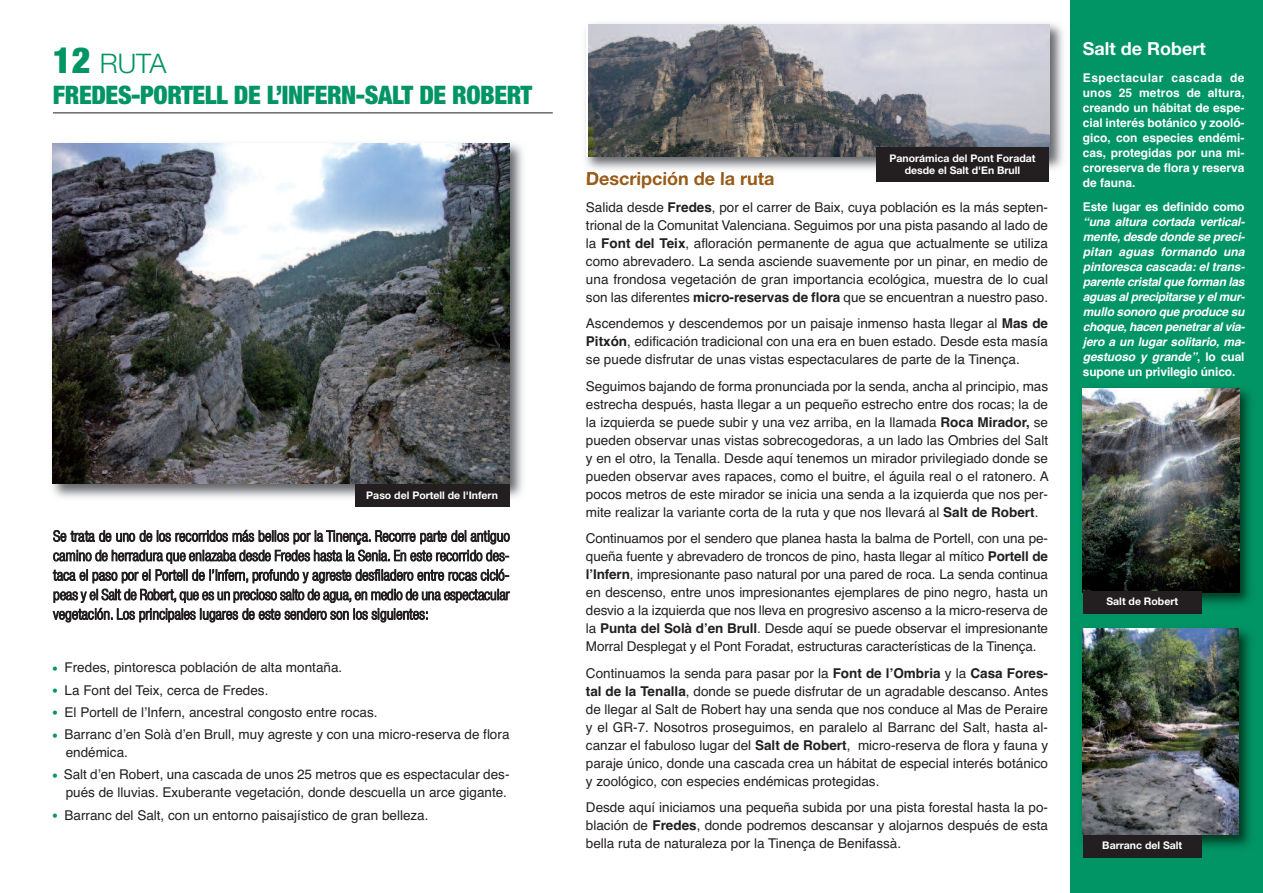
<style>
.page{position:relative;width:1263px;height:893px;background:#fff}
.page>*{position:absolute;margin:0;border:0;box-sizing:border-box;transform-origin:0 0}
.t1{font:300 27px "Helvetica Neue";color:#019464}
.t2{font:900 condensed 25.5px "Helvetica Neue";letter-spacing:-.015em;color:#019464}
.t3{font:700 18px "Helvetica Neue";color:#995b19}
.t4{font:700 18px "Helvetica Neue";color:#fff}
.t5{font:300 condensed 15px/19.5px "Helvetica Neue";color:#231f20;text-align:justify}
.t6{font:13.5px/18px "Helvetica";color:#231f20;text-align:justify}
.t7{font:italic 700 12px/15px "Helvetica";color:#fff}
.t8{font:700 12px/15px "Helvetica";color:#fff;text-align:justify}
.t9{font:700 10.5px/12.1px "Helvetica Neue";color:#fff;text-align:center}
.s1{font-weight:900;font-stretch:condensed;font-size:36px}
.s2{font-family:"Calibri"}
.s3{font-weight:700}
.s4{font-style:normal}
</style>
<div class="page">
<div style="left:1070px;top:0;width:193px;height:893px;background:#019464"></div>
<img style="left:52px;top:143px;width:471px;height:359px">
<img style="left:53px;top:143px;width:456px;height:340px">
<div style="left:355px;top:485px;width:154px;height:22px;background:#231f20"></div>
<hr style="left:53px;top:113px;width:500px;height:1px;background:#231f20">
<img style="left:585px;top:23px;width:478px;height:153px">
<img style="left:587px;top:172px;width:160px;height:4px">
<img style="left:588px;top:24px;width:461px;height:132px">
<img style="left:1082px;top:388px;width:169px;height:216px">
<img style="left:1083px;top:388px;width:156px;height:204px">
<img style="left:1082px;top:628px;width:169px;height:219px">
<img style="left:1083px;top:629px;width:156px;height:206px">
<div style="left:1083px;top:591px;width:119px;height:22px;background:#231f20"></div>
<div style="left:1083px;top:836px;width:119px;height:22px;background:#231f20"></div>
<div style="left:876px;top:148px;width:173px;height:34px;background:#231f20"></div>
<h1 class="t1" style="left:53px;top:46px;width:115px"><span class="s1">12</span> RUTA</h1>
<h2 class="t2" style="left:53px;top:79px;width:481px">FREDES-PORTELL DE L’INFERN-SALT DE ROBERT</h2>
<p class="t9" style="left:366px;top:490px;width:133px">Paso del Portell de l'Infern</p>
<p class="t5" style="left:53px;top:528px;width:458px">Se trata de uno de los recorridos más bellos por la Tinença. Recorre parte del antiguo camino de herradura que enlazaba desde Fredes hasta la Senia. En este recorrido des&shy;taca el paso por el Portell de l’Infern, profundo y agreste desfiladero entre rocas cicló&shy;peas y el Salt de Robert, que es un precioso salto de agua, en medio de una espectacular vegetación. Los principales lugares de este sendero son los siguientes:</p>
<p class="t6" style="left:53px;top:659px;width:291px"><sup>●</sup> Fredes, pintoresca población de alta montaña.</p>
<p class="t6" style="left:53px;top:681px;width:217px"><sup>●</sup> La Font del Teix, cerca de Fredes.</p>
<p class="t6" style="left:53px;top:703px;width:326px"><sup>●</sup> El Portell de l’Infern, ancestral congosto entre rocas.</p>
<p class="t6" style="left:66px;top:725px;width:445px;text-indent:-13px"><sup>●</sup> Barranc d’en Solà d’en Brull, muy agreste y con una micro-reserva de flora endémica.</p>
<p class="t6" style="left:53px;top:766px;width:458px;text-align:right"><sup>●</sup> Salt d’en Robert, una cascada de unos 25 metros que es espectacular des&shy;pués de lluvias. Exuberante vegetación, donde descuella un arce gigante.</p>
<p class="t6" style="left:53px;top:806px;width:377px"><sup>●</sup> Barranc del Salt, con un entorno paisajístico de gran belleza.</p>
<p class="t9" style="left:889px;top:153px;width:148px">Panora<span class="s2">́</span>mica del Pont Foradat desde el Salt d'En Brull</p>
<h3 class="t3" style="left:586px;top:172px;width:190px">Descripción de la ruta</h3>
<p class="t6" style="left:586px;top:198px;width:464px">Salida desde <span class="s3">Fredes</span>, por el carrer de Baix, cuya población es la más septen&shy;trional de la Comunitat Valenciana. Seguimos por una pista pasando al lado de la <span class="s3">Font del Teix</span>, afloración permanente de agua que actualmente se utiliza como abrevadero. La senda asciende suavemente por un pinar, en medio de una frondosa vegetación de gran importancia ecológica, muestra de lo cual son las diferentes <span class="s3">micro-reservas de flora</span> que se encuentran a nuestro paso.</p>
<p class="t6" style="left:586px;top:315px;width:464px">Ascendemos y descendemos por un paisaje inmenso hasta llegar al <span class="s3">Mas de Pitxón</span>, edificación tradicional con una era en buen estado. Desde esta masía se puede disfrutar de unas vistas espectaculares de parte de la Tinença.</p>
<p class="t6" style="left:586px;top:377px;width:464px">Seguimos bajando de forma pronunciada por la senda, ancha al principio, mas estrecha después, hasta llegar a un pequeño estrecho entre dos rocas; la de la izquierda se puede subir y una vez arriba, en la llamada <span class="s3">Roca Mirador,</span> se pueden observar unas vistas sobrecogedoras, a un lado las Ombries del Salt y en el otro, la Tenalla. Desde aquí tenemos un mirador privilegiado donde se pueden observar aves rapaces, como el buitre, el águila real o el ratonero. A pocos metros de este mirador se inicia una senda a la izquierda que nos per&shy;mite realizar la variante corta de la ruta y que nos llevará al <span class="s3">Salt de Robert</span>.</p>
<p class="t6" style="left:586px;top:530px;width:464px">Continuamos por el sendero que planea hasta la balma de Portell, con una pe&shy;queña fuente y abrevadero de troncos de pino, hasta llegar al mítico <span class="s3">Portell de l’Infern</span>, impresionante paso natural por una pared de roca. La senda continua en descenso, entre unos impresionantes ejemplares de pino negro, hasta un desvio a la izquierda que nos lleva en progresivo ascenso a la micro-reserva de la <span class="s3">Punta del Solà d’en Brull</span>. Desde aquí se puede observar el impresionante Morral Desplegat y el Pont Foradat, estructuras características de la Tinença.</p>
<p class="t6" style="left:586px;top:664px;width:464px">Continuamos la senda para pasar por la <span class="s3">Font de l’Ombria</span> y la <span class="s3">Casa Fores&shy;tal de la Tenalla</span>, donde se puede disfrutar de un agradable descanso. Antes de llegar al Salt de Robert hay una senda que nos conduce al Mas de Peraire y el GR-7. Nosotros proseguimos, en paralelo al Barranc del Salt, hasta al&shy;canzar el fabuloso lugar del <span class="s3">Salt de Robert</span>, micro-reserva de flora y fauna y paraje único, donde una cascada crea un hábitat de especial interés botánico y zoológico, con especies endémicas protegidas.</p>
<p class="t6" style="left:586px;top:799px;width:464px">Desde aquí iniciamos una pequeña subida por una pista forestal hasta la po&shy;blación de <span class="s3">Fredes</span>, donde podremos descansar y alojarnos después de esta bella ruta de naturaleza por la Tinença de Benifassà.</p>
<h3 class="t4" style="left:1083px;top:42px;width:124px">Salt de Robert</h3>
<p class="t8" style="left:1083px;top:70px;width:163px">Espectacular cascada de unos 25 metros de altura, creando un hábitat de espe&shy;cial interés botánico y zooló&shy;gico, con especies endémi&shy;cas, protegidas por una mi&shy;croreserva de flora y reserva de fauna.</p>
<p class="t8" style="left:1083px;top:199px;width:163px">Este lugar es definido como</p>
<p class="t7" style="left:1083px;top:214px;width:167px">“una altura cortada vertical&shy;mente, desde donde se preci&shy;pitan aguas formando una pintoresca cascada: el trans&shy;parente cristal que forman las aguas al precipitarse y el mur&shy;mullo sonoro que produce su choque, hacen penetrar al via&shy;jero a un lugar solitario, ma&shy;gestuoso y grande”<span class="s4">, l o c u a l supone un privilegio único.</span></p>
<p class="t9" style="left:1106px;top:596px;width:73px">Salt de Robert</p>
<p class="t9" style="left:1102px;top:841px;width:82px">Barranc del Salt</p>
</div>
